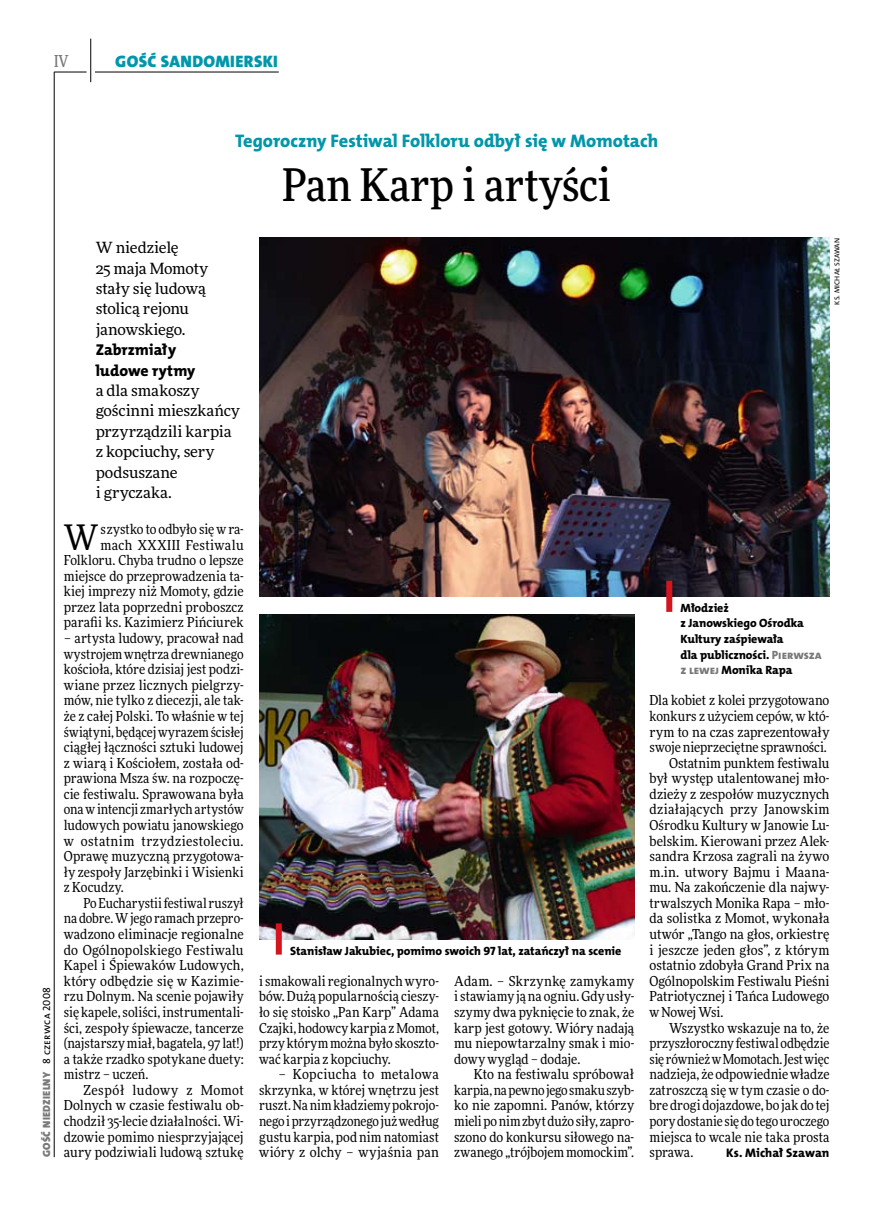
<style>
.page{position:relative;width:872px;height:1221px;background:#fff}
.page>*{position:absolute;margin:0;border:0;box-sizing:border-box;transform-origin:0 0}
.t1{font:500 45px "Freeday Narrow";color:#000}
.t2{font:35.25px "Freeday Narrow News";color:#000}
.t3{font:18.3px "The Mix HP8 Ex Bld";color:#0097aa}
.t4{font:16.65px "The Mix HP9 Blk";letter-spacing:.02em;color:#0097aa}
.t5{font:500 16.5px "Freeday Narrow";color:#787779;scale:.9 1}
.t6{font:15.75px/20.4px "The Mix HP8 Ex Bld";letter-spacing:.015em;color:#000}
.t7{font:15.45px/20.4px "Freeday News";letter-spacing:-.01em;color:#000}
.t8{font:13.8px/15.6px "Freeday Narrow News";color:#000;text-align:justify}
.t9{font:12.45px "The Mix HP8 Ex Bld";letter-spacing:.005em;color:#000}
.t10{font:12px/15.6px "The Mix HP8 Ex Bld";letter-spacing:-.005em;color:#000}
.t11{font:10.5px "The Mix HP9 Blk";letter-spacing:.025em;color:#787779}
.t12{font:7.2px "The Mix HP5 Plain";color:#000}
.s1{font-family:"The Mix HP5 Plain";color:#000}
.s2{color:#787779}
</style>
<div class="page">
<hr style="left:54px;top:72px;width:1px;height:1085px;background:#000">
<hr style="left:90px;top:39px;width:1px;height:43px;background:#000">
<hr style="left:54px;top:72px;width:33px;height:1px;background:#000">
<hr style="left:95px;top:72px;width:184px;height:1px;background:#000">
<img style="left:259px;top:614px;width:375px;height:325px">
<img style="left:259px;top:238px;width:570px;height:358px">
<div style="left:276px;top:923px;width:6px;height:31px;background:#d4151f"></div>
<div style="left:666px;top:580px;width:6px;height:32px;background:#d4151f"></div>
<p class="t5" style="left:54px;top:50px;width:17px">IV</p>
<p class="t4" style="left:115px;top:50px;width:164px">GOŚĆ SANDOMIERSKI</p>
<p class="t11" style="left:40px;top:1156px;width:171px;rotate:-90deg">GOŚĆ NIEDZIELNY <span class="s1">8 czerwca 2008</span></p>
<h3 class="t3" style="left:235px;top:129px;width:424px">Tegoroczny Festiwal Folkloru odbył się w Momotach</h3>
<h1 class="t1" style="left:282px;top:157px;width:330px">Pan Karp i artyści</h1>
<p class="t7" style="left:96px;top:237px;width:114px">W niedzielę<br>25 maja Momoty stały się ludową stolicą rejonu janowskiego.</p>
<p class="t6" style="left:96px;top:340px;width:101px">Zabrzmiały ludowe rytmy</p>
<p class="t7" style="left:96px;top:380px;width:146px">a dla smakoszy gościnni mieszkańcy przyrządzili karpia z kopciuchy, sery podsuszane<br>i gryczaka.</p>
<h2 class="t2" style="left:64px;top:515px;width:36px">W</h2>
<p class="t8" style="left:64px;top:521px;width:181px;text-align:right">szystko to odbyło się w ra-<br>mach XXXIII Festiwalu<br>Folkloru. Chyba trudno o lepsze miejsce do przeprowadzenia ta&shy;kiej imprezy niż Momoty, gdzie przez lata poprzedni proboszcz parafii ks. Kazimierz Pińciurek</p>
<p class="t8" style="left:64px;top:630px;width:181px">– artysta ludowy, pracował nad wystrojem wnętrza drewnianego kościoła, które dzisiaj jest podzi&shy;wiane przez licznych pielgrzy&shy;mów, nie tylko z diecezji, ale tak&shy;że z całej Polski. To właśnie w tej świątyni, będącej wyrazem ścisłej ciągłej łączności sztuki ludowej z wiarą i Kościołem, została od&shy;prawiona Msza św. na rozpoczę&shy;cie festiwalu. Sprawowana była ona wintencji zmarłych artystów ludowych powiatu janowskiego w ostatnim trzydziestoleciu.<br>Oprawę muzyczną przygotowa&shy;ły zespoły Jarzębinki i Wisienki z Kocudzy.</p>
<p class="t8" style="left:64px;top:895px;width:181px;text-indent:20px">Po Eucharystii festiwal ruszył na dobre. Wjego ramach przepro&shy;wadzono eliminacje regionalne do Ogólnopolskiego Festiwalu Kapel i Śpiewaków Ludowych, który odbędzie się w Kazimie&shy;rzu Dolnym. Na scenie pojawiły się kapele, soliści, instrumentali&shy;ści, zespoły śpiewacze, tancerze (najstarszy miał, bagatela, 97 lat!) a także rzadko spotykane duety: mistrz – uczeń.</p>
<p class="t8" style="left:64px;top:1081px;width:181px;text-indent:20px">Zespół ludowy z Momot Dolnych w czasie festiwalu ob&shy;chodził 35-lecie działalności. Wi&shy;dzowie pomimo niesprzyjającej aury podziwiali ludową sztukę</p>
<p class="t12" style="left:832px;top:304px;width:68px;rotate:-90deg">Ks. Michał Szawan</p>
<p class="t10" style="left:290px;top:942px;width:333px">Stanisław Jakubiec, pomimo swoich 97 lat, zatańczył na scenie</p>
<p class="t8" style="left:259px;top:972px;width:181px">ismakowali regionalnych wyro&shy;bów. Dużą popularnością cieszy&shy;ło się stoisko „Pan Karp” Adama Czajki, hodowcy karpia zMomot, przy którym można było skoszto&shy;wać karpia z kopciuchy.</p>
<p class="t8" style="left:259px;top:1066px;width:181px;text-indent:20px">– Kopciucha to metalowa skrzynka, w której wnętrzu jest ruszt. Na nim kładziemy pokrojo&shy;nego iprzyrządzonego już według gustu karpia, pod nim natomiast wióry z olchy – wyjaśnia pan</p>
<p class="t8" style="left:454px;top:972px;width:181px">Adam. – Skrzynkę zamykamy istawiamy ją na ogniu. Gdy usły&shy;szymy dwa pyknięcie to znak, że karp jest gotowy. Wióry nadają mu niepowtarzalny smak i mio&shy;dowy wygląd – dodaje.</p>
<p class="t8" style="left:454px;top:1066px;width:181px;text-indent:20px">Kto na festiwalu spróbował karpia, na pewno jego smaku szyb&shy;ko nie zapomni. Panów, którzy mieli po nim zbyt dużo siły, zapro&shy;szono do konkursu siłowego na&shy;zwanego „trójbojem momockim”.</p>
<p class="t10" style="left:680px;top:600px;width:143px">Młodzież<br>z Janowskiego Ośrodka<br>Kultury zaśpiewała<br>dla publiczności. <span class="s2">Pierwsza z lewej</span> Monika Rapa</p>
<p class="t8" style="left:649px;top:692px;width:181px">Dla kobiet z kolei przygotowano</p>
<p class="t8" style="left:649px;top:708px;width:181px">konkurs z użyciem cepów, w któ-</p>
<p class="t8" style="left:649px;top:723px;width:181px">rym to na czas zaprezentowały</p>
<p class="t8" style="left:649px;top:739px;width:179px">swoje nieprzeciętne sprawności.</p>
<p class="t8" style="left:669px;top:754px;width:162px">Ostatnim punktem festiwalu</p>
<p class="t8" style="left:649px;top:770px;width:181px">był występ utalentowanej mło-</p>
<p class="t8" style="left:649px;top:786px;width:181px">dzieży z zespołów muzycznych</p>
<p class="t8" style="left:649px;top:801px;width:181px">działających przy Janowskim</p>
<p class="t8" style="left:649px;top:817px;width:181px">Ośrodku Kultury w Janowie Lu-</p>
<p class="t8" style="left:649px;top:832px;width:181px">belskim. Kierowani przez Alek-</p>
<p class="t8" style="left:649px;top:848px;width:181px">sandra Krzosa zagrali na żywo</p>
<p class="t8" style="left:649px;top:863px;width:181px">m.in. utwory Bajmu i Maana-</p>
<p class="t8" style="left:649px;top:879px;width:181px">mu. Na zakończenie dla najwy-</p>
<p class="t8" style="left:649px;top:895px;width:181px">trwalszych Monika Rapa – mło-</p>
<p class="t8" style="left:649px;top:910px;width:181px">da solistka z Momot, wykonała</p>
<p class="t8" style="left:649px;top:926px;width:181px">utwór „Tango na głos, orkiestrę</p>
<p class="t8" style="left:649px;top:941px;width:181px">i jeszcze jeden głos”, z którym</p>
<p class="t8" style="left:649px;top:957px;width:181px">ostatnio zdobyła Grand Prix na</p>
<p class="t8" style="left:649px;top:972px;width:181px">Ogólnopolskim Festiwalu Pieśni</p>
<p class="t8" style="left:649px;top:988px;width:181px">Patriotycznej i Tańca Ludowego</p>
<p class="t8" style="left:649px;top:1004px;width:75px">w Nowej Wsi.</p>
<p class="t8" style="left:669px;top:1019px;width:162px">Wszystko wskazuje na to, że</p>
<p class="t8" style="left:649px;top:1035px;width:181px">przyszłoroczny festiwal odbędzie</p>
<p class="t8" style="left:649px;top:1050px;width:181px">się również wMomotach. Jest więc</p>
<p class="t8" style="left:649px;top:1066px;width:181px">nadzieja, że odpowiednie władze</p>
<p class="t8" style="left:649px;top:1081px;width:181px">zatroszczą się w tym czasie o do-</p>
<p class="t8" style="left:649px;top:1097px;width:181px">bre drogi dojazdowe, bo jak do tej</p>
<p class="t8" style="left:649px;top:1112px;width:181px">pory dostanie się do tego uroczego</p>
<p class="t8" style="left:649px;top:1128px;width:181px">miejsca to wcale nie taka prosta</p>
<p class="t8" style="left:649px;top:1144px;width:45px">sprawa.</p>
<p class="t9" style="left:726px;top:1144px;width:105px">Ks. Michał Szawan</p>
</div>
